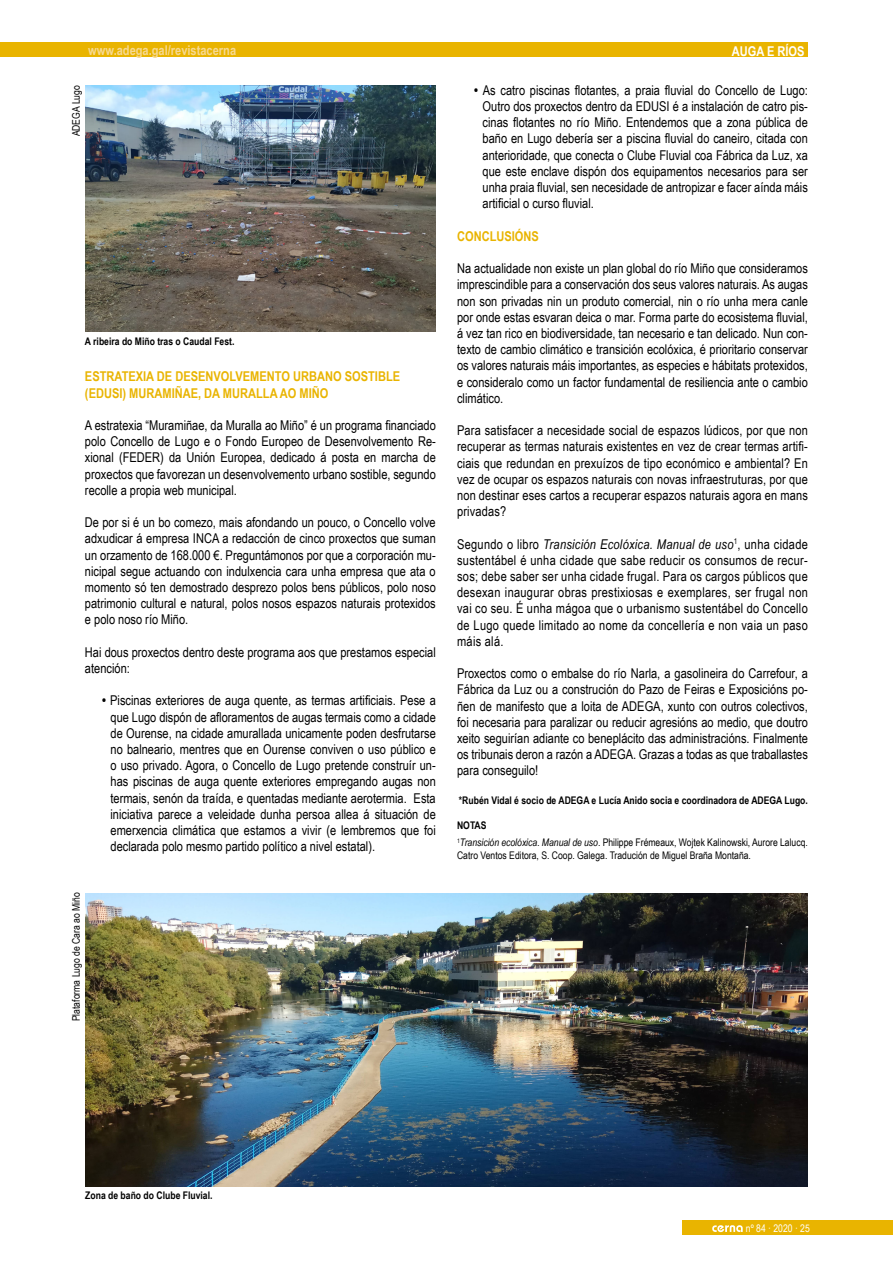
<style>
.page{position:relative;width:893px;height:1263px;background:#fff}
.page>*{position:absolute;margin:0;border:0;box-sizing:border-box;transform-origin:0 0}
.t1{font:13.5px/16.2px "Arial Narrow";color:#000;text-align:justify}
.t2{font:700 13.5px/16.2px "Arial Narrow";color:#e9b400}
.t3{font:700 13.5px "Arial Narrow";color:#f6d993}
.t4{font:700 13.5px "Arial Narrow";color:#fff}
.t5{font:10.5px/16.8px "Arial Narrow";color:#000}
.t6{font:700 10.5px "Arial Narrow";color:#000}
.t7{font:10.5px "Arial Narrow";color:#fff}
.s1{font-weight:700}
.s2{font-style:italic}
</style>
<div class="page">
<img style="left:85px;top:85px;width:351px;height:247px">
<img style="left:85px;top:893px;width:723px;height:294px">
<div style="left:0;top:42px;width:808px;height:15px;background:#e9b400"></div>
<div style="left:682px;top:1220px;width:211px;height:15px;background:#e9b400"></div>
<svg style="left:712px;top:1225px;width:31px;height:7px"></svg>
<p class="t3" style="left:88px;top:40px;width:149px">www.adega.gal/revistacerna</p>
<p class="t4" style="left:732px;top:41px;width:74px">AUGA E RÍOS</p>
<p class="t5" style="left:67px;top:136px;width:53px;rotate:-90deg">ADEGA Lugo</p>
<p class="t6" style="left:85px;top:333px;width:151px">A ribeira do Miño tras o Caudal Fest.</p>
<p class="t2" style="left:85px;top:368px;width:317px">ESTRATEXIA DE DESENVOLVEMENTO URBANO SOSTIBLE (EDUSI) MURAMIÑAE, DA MURALLA AO MIÑO</p>
<p class="t1" style="left:85px;top:417px;width:352px">A estratexia “Muramiñae, da Muralla ao Miño” é un programa financiado polo Concello de Lugo e o Fondo Europeo de Desenvolvemento Re&shy;xional (FEDER) da Unión Europea, dedicado á posta en marcha de proxectos que favorezan un desenvolvemento urbano sostible, segundo recolle a propia web municipal.</p>
<p class="t1" style="left:85px;top:514px;width:352px">De por si é un bo comezo, mais afondando un pouco, o Concello volve adxudicar á empresa INCA a redacción de cinco proxectos que suman un orzamento de 168.000 €. Preguntámonos por que a corporación mu&shy;nicipal segue actuando con indulxencia cara unha empresa que ata o momento só ten demostrado desprezo polos bens públicos, polo noso patrimonio cultural e natural, polos nosos espazos naturais protexidos e polo noso río Miño.</p>
<p class="t1" style="left:85px;top:643px;width:352px">Hai dous proxectos dentro deste programa aos que prestamos especial atención:</p>
<p class="t1" style="left:111px;top:692px;width:327px;text-indent:-9px"><span class="s1">•</span> Piscinas exteriores de auga quente, as termas artificiais. Pese a que Lugo dispón de afloramentos de augas termais como a cidade de Ourense, na cidade amurallada unicamente poden desfrutarse no balneario, mentres que en Ourense conviven o uso público e o uso privado. Agora, o Concello de Lugo pretende construír un&shy;has piscinas de auga quente exteriores empregando augas non termais, senón da traída, e quentadas mediante aerotermia. Esta iniciativa parece a veleidade dunha persoa allea á situación de emerxencia climática que estamos a vivir (e lembremos que foi declarada polo mesmo partido político a nivel estatal).</p>
<p class="t5" style="left:67px;top:1021px;width:131px;rotate:-90deg">Plataforma Lugo de Cara ao Miño</p>
<p class="t1" style="left:483px;top:82px;width:327px;text-indent:-9px"><span class="s1">•</span> As catro piscinas flotantes, a praia fluvial do Concello de Lugo:<br>Outro dos proxectos dentro da EDUSI é a instalación de catro pis&shy;cinas flotantes no río Miño. Entendemos que a zona pública de baño en Lugo debería ser a piscina fluvial do caneiro, citada con anterioridade, que conecta o Clube Fluvial coa Fábrica da Luz, xa que este enclave dispón dos equipamentos necesarios para ser unha praia fluvial, sen necesidade de antropizar e facer aínda máis artificial o curso fluvial.</p>
<p class="t2" style="left:457px;top:227px;width:83px">CONCLUSIÓNS</p>
<p class="t1" style="left:457px;top:260px;width:352px">Na actualidade non existe un plan global do río Miño que consideramos imprescindible para a conservación dos seus valores naturais. As augas non son privadas nin un produto comercial, nin o río unha mera canle por onde estas esvaran deica o mar. Forma parte do ecosistema fluvial, á vez tan rico en biodiversidade, tan necesario e tan delicado. Nun con&shy;texto de cambio climático e transición ecolóxica, é prioritario conservar os valores naturais máis importantes, as especies e hábitats protexidos, e consideralo como un factor fundamental de resiliencia ante o cambio climático.</p>
<p class="t1" style="left:457px;top:422px;width:352px">Para satisfacer a necesidade social de espazos lúdicos, por que non recuperar as termas naturais existentes en vez de crear termas artifi&shy;ciais que redundan en prexuízos de tipo económico e ambiental? En vez de ocupar os espazos naturais con novas infraestruturas, por que non destinar eses cartos a recuperar espazos naturais agora en mans privadas?</p>
<p class="t1" style="left:457px;top:535px;width:352px">Segundo o libro <span class="s2">Transición Ecolóxica. Manual de uso</span><sup>1</sup>, unha cidade sustentábel é unha cidade que sabe reducir os consumos de recur&shy;sos; debe saber ser unha cidade frugal. Para os cargos públicos que desexan inaugurar obras prestixiosas e exemplares, ser frugal non vai co seu. É unha mágoa que o urbanismo sustentábel do Concello de Lugo quede limitado ao nome da concellería e non vaia un paso máis alá.</p>
<p class="t1" style="left:457px;top:665px;width:352px">Proxectos como o embalse do río Narla, a gasolineira do Carrefour, a Fábrica da Luz ou a construción do Pazo de Feiras e Exposicións po&shy;ñen de manifesto que a loita de ADEGA, xunto con outros colectivos, foi necesaria para paralizar ou reducir agresións ao medio, que doutro xeito seguirían adiante co beneplácito das administracións. Finalmente os tribunais deron a razón a ADEGA. Grazas a todas as que traballastes para conseguilo!</p>
<p class="t6" style="left:459px;top:792px;width:350px">*Rubén Vidal é socio de ADEGA e Lucía Anido socia e coordinadora de ADEGA Lugo.</p>
<p class="t5" style="left:457px;top:817px;width:352px"><span class="s1">NOTAS<br></span><sup>1</sup><span class="s2">Transición ecolóxica. Manual de uso</span>. Philippe Frémeaux, Wojtek Kalinowski, Aurore Lalucq.</p>
<p class="t5" style="left:457px;top:846px;width:295px">Catro Ventos Editora, S. Coop. Galega. Tradución de Miguel Braña Montaña.</p>
<p class="t6" style="left:85px;top:1187px;width:129px">Zona de baño do Clube Fluvial.</p>
<p class="t7" style="left:746px;top:1220px;width:65px">nº 84 · 2020 · 25</p>
</div>
